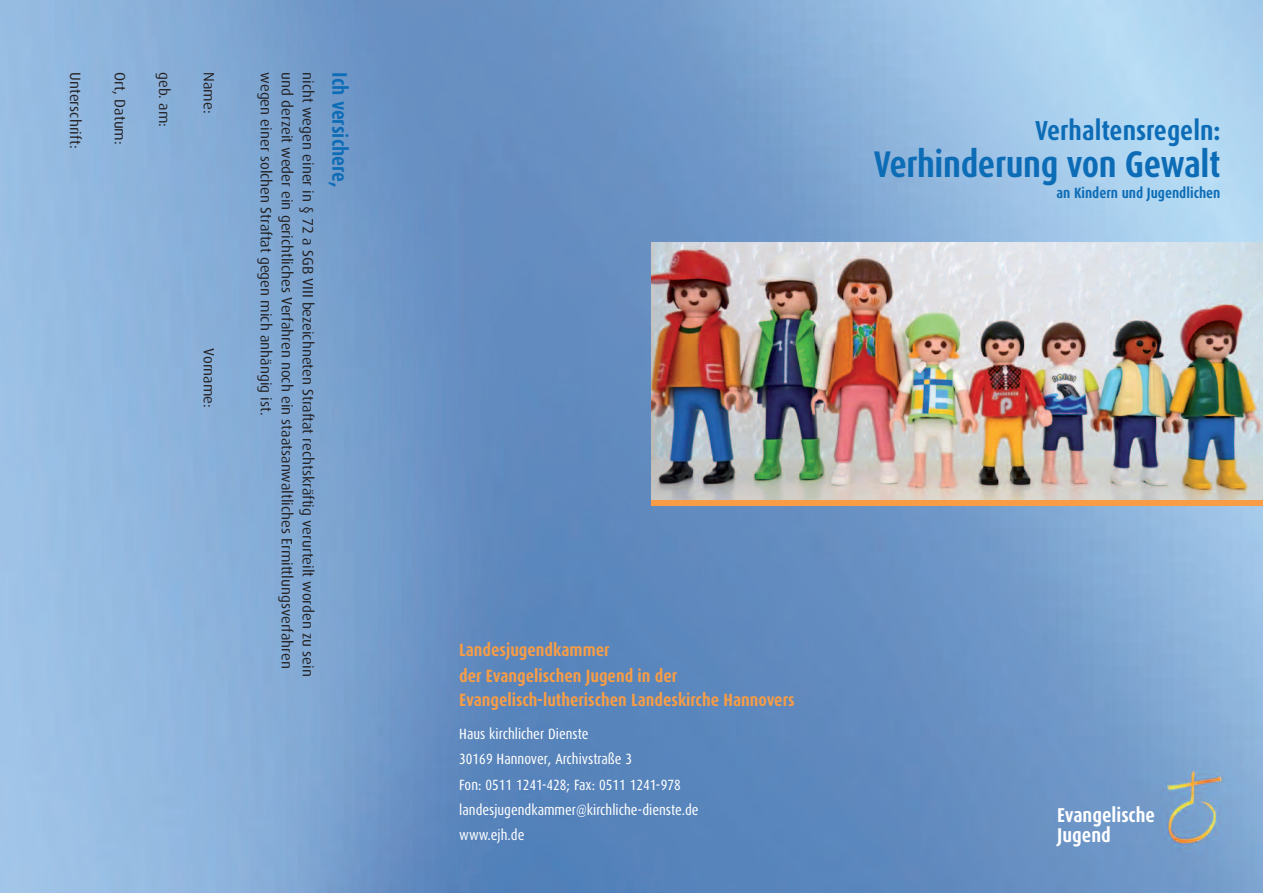
<style>
.page{position:relative;width:1263px;height:893px;background:#fff}
.page>*{position:absolute;margin:0;border:0;box-sizing:border-box;transform-origin:0 0}
.t1{font:700 37.2px "Dax Condensed";letter-spacing:-.01em;color:#0d6cb6}
.t2{font:700 27.6px "Dax Condensed";color:#0d6cb6}
.t3{font:700 21px "Dax Condensed";color:#0d6cb6}
.t4{font:700 20.1px/20.1px "Dax Condensed";color:#fff}
.t5{font:700 17.85px/26.1px "Dax Condensed";color:#f89d46}
.t6{font:15px "Dax Pro";color:#231f20}
.t7{font:14.85px/25px "Dax Condensed";color:#fff}
.t8{font:700 14.85px "Dax Condensed";color:#0d6cb6}
</style>
<div class="page">
<img style="left:0;top:0;width:1263px;height:893px">
<div style="left:652px;top:248px;width:611px;height:258px;background:#f89d46"></div>
<img style="left:652px;top:242px;width:611px;height:258px">
<p class="t6" style="left:85px;top:72px;width:78px;rotate:90deg">Unterschrift:</p>
<p class="t6" style="left:129px;top:72px;width:74px;rotate:90deg">Ort, Datum:</p>
<p class="t6" style="left:174px;top:72px;width:56px;rotate:90deg">geb. am:</p>
<p class="t6" style="left:218px;top:72px;width:43px;rotate:90deg">Name:</p>
<p class="t6" style="left:276px;top:72px;width:345px;rotate:90deg">wegen einer solchen Straftat gegen mich anhängig ist.</p>
<p class="t6" style="left:297px;top:72px;width:598px;rotate:90deg">und derzeit weder ein gerichtliches Verfahren noch ein staatsanwaltliches Ermittlungsverfahren</p>
<p class="t6" style="left:318px;top:72px;width:606px;rotate:90deg">nicht wegen einer in § 72 a SGB VIII bezeichneten Straftat rechtskräftig verurteilt worden zu sein</p>
<h3 class="t3" style="left:351px;top:72px;width:117px;rotate:90deg">Ich versichere,</h3>
<p class="t6" style="left:218px;top:348px;width:61px;rotate:90deg">Vorname:</p>
<h2 class="t2" style="left:1035px;top:115px;width:187px">Verhaltensregeln:</h2>
<h1 class="t1" style="left:874px;top:143px;width:348px">Verhinderung von Gewalt</h1>
<p class="t8" style="left:1056px;top:185px;width:166px">an Kindern und Jugendlichen</p>
<p class="t5" style="left:459px;top:637px;width:219px">Landesjugendkammer<br>der Evangelischen Jugend in der</p>
<p class="t5" style="left:459px;top:687px;width:337px">Evangelisch-lutherischen Landeskirche Hannovers</p>
<p class="t7" style="left:459px;top:722px;width:241px">Haus kirchlicher Dienste<br>30169 Hannover, Archivstraße 3<br>Fon: 0511 1241-428; Fax: 0511 1241-978 landesjugendkammer@kirchliche-dienste.de www.ejh.de</p>
<h3 class="t4" style="left:1057px;top:805px;width:99px">Evangelische<br>Jugend</h3>
</div>
